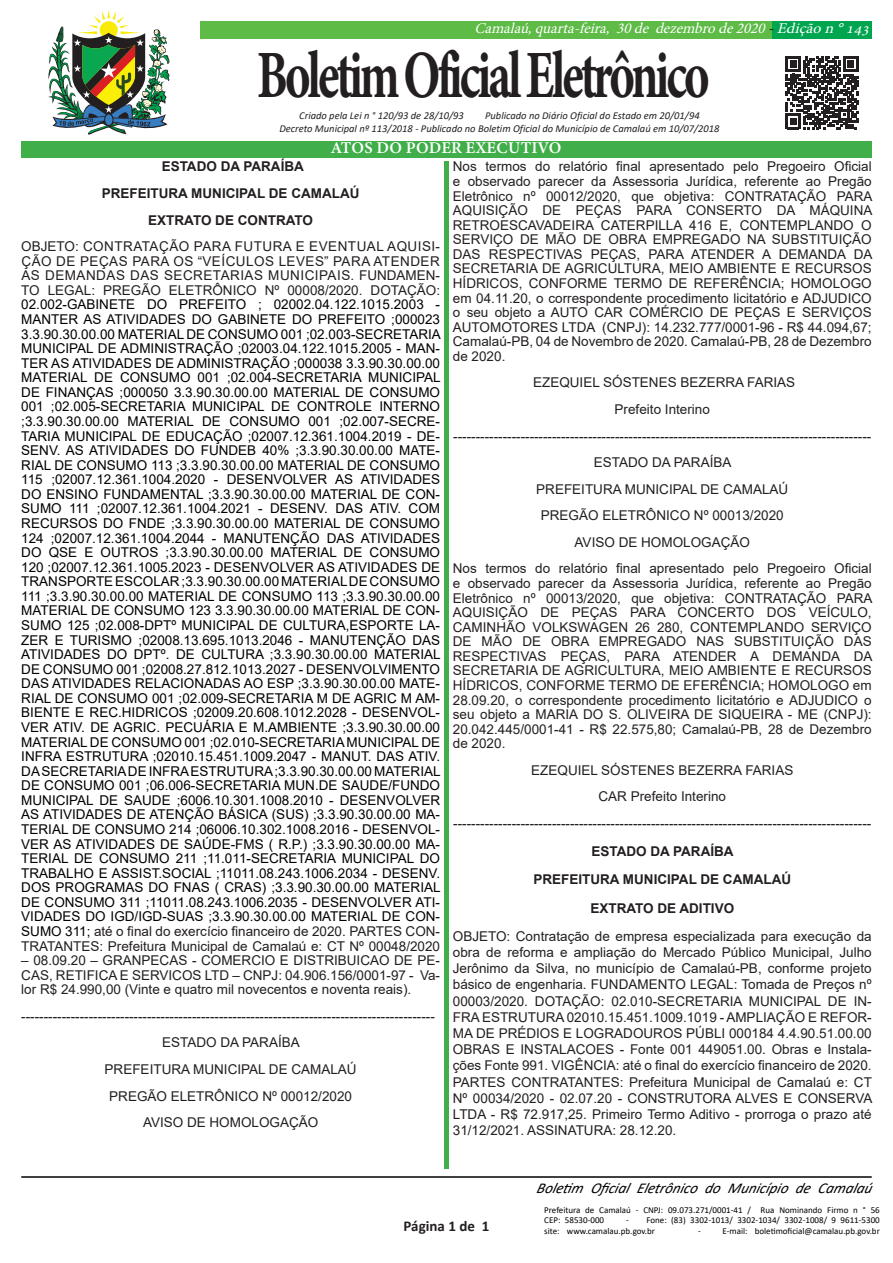
<style>
.page{position:relative;width:893px;height:1263px;background:#fff}
.page>*{position:absolute;margin:0;border:0;box-sizing:border-box;transform-origin:0 0}
.t1{font:67.65px "Minion Variable Concept";letter-spacing:-.065em;color:#231f20;scale:.71 1}
.t2{font:16.5px "Minion Variable Concept";letter-spacing:.01em;color:#fff}
.t3{font:italic 15px "Minion Pro";color:#fff}
.t4{font:italic 15px "Calibri";color:#000}
.t5{font:700 15px "Calibri";color:#231f20}
.Normal__Web{font:13.5px/14.5px "Arial";color:#231f20;text-align:justify}
.t6{font:13.5px/14.5px "Arial";color:#000;text-align:justify}
.Normal__Web-2{font:700 13.5px "Arial";color:#231f20}
.t7{font:italic 10.5px "Calibri";color:#231f20}
.t8{font:9px/10.5px "Calibri";color:#000}
.s1{color:#000}
.s2{color:#231f20}
</style>
<div class="page">
<div style="left:733px;top:21px;width:139px;height:17px;background:#00a54f"></div>
<div style="left:21px;top:21px;width:751px;height:17px;background:#5dbb46"></div>
<hr style="left:21px;top:1176px;width:851px;height:2px;background:#000">
<div style="left:444px;top:48px;width:5px;height:1121px;background:#40ae49"></div>
<div style="left:19px;top:9px;width:181px;height:132px;background:#fff"></div>
<div style="left:425px;top:40px;width:38px;height:121px;background:#fff"></div>
<svg style="left:48px;top:10px;width:122px;height:125px"></svg>
<svg style="left:104px;top:113px;width:10px;height:14px"></svg>
<div style="left:105px;top:114px;width:8px;height:11px;background:#377dc1;border-radius:50%"></div>
<div style="left:21px;top:141px;width:851px;height:16px;background:#40ae49"></div>
<svg style="left:786px;top:56px;width:72px;height:73px"></svg>
<p class="t3" style="left:474px;top:18px;width:401px">Camalaú,quarta-feira, 30de dezembrode2020<span class="s1">-</span>Ediçãon°143</p>
<p class="t1" style="left:257px;top:28px;width:639px">Boletim Oficial Eletrônico</p>
<p class="t7" style="left:299px;top:108px;width:166px">Criado pela Lei n ° 120/93 de 28/10/93</p>
<p class="t7" style="left:485px;top:108px;width:216px">Publicado no Diário Oficial do Estado em 20/01/94</p>
<p class="t7" style="left:279px;top:121px;width:442px">Decreto Municipal nº 113/2018 - Publicado no Boletim Oficial do Município de Camalaú em 10/07/2018</p>
<p class="t2" style="left:332px;top:136px;width:231px">ATOS DO PODER EXECUTIVO</p>
<p class="Normal__Web-2" style="left:162px;top:157px;width:144px">ESTADO DA PARAÍBA</p>
<p class="Normal__Web-2" style="left:102px;top:184px;width:259px">PREFEITURA MUNICIPAL DE CAMALAÚ</p>
<p class="Normal__Web-2" style="left:148px;top:210px;width:166px">EXTRATO DE CONTRATO</p>
<p class="t6" style="left:21px;top:239px;width:421px"><span class="s2">OBJETO: CONTRATAÇÃO PARA FUTURA E EVENTUAL AQUISI-ÇÃO DE PEÇAS PARA OS “VEÍCULOS LEVES” PARA ATENDER AS DEMANDAS DAS SECRETARIAS MUNICIPAIS. FUNDAMEN-TO LEGAL: PREGÃO ELETRÔNICO Nº 00008/2020. DOTAÇÃO:<br></span>02.002-GABINETE DO PREFEITO ; 02002.04.122.1015.2003 - MANTER AS ATIVIDADES DO GABINETE DO PREFEITO ;000023<br>3.3.90.30.00.00 MATERIAL DE CONSUMO 001 ;02.003-SECRETARIA MUNICIPAL DE ADMINISTRAÇÃO ;02003.04.122.1015.2005 - MAN-TER AS ATIVIDADES DE ADMINISTRAÇÃO ;000038 3.3.90.30.00.00<br>MATERIAL DE CONSUMO 001 ;02.004-SECRETARIA MUNICIPAL DE FINANÇAS ;000050 3.3.90.30.00.00 MATERIAL DE CONSUMO 001 ;02.005-SECRETARIA MUNICIPAL DE CONTROLE INTERNO ;3.3.90.30.00.00 MATERIAL DE CONSUMO 001 ;02.007-SECRE-TARIA MUNICIPAL DE EDUCAÇÃO ;02007.12.361.1004.2019 - DE-SENV. AS ATIVIDADES DO FUNDEB 40% ;3.3.90.30.00.00 MATE-RIAL DE CONSUMO 113 ;3.3.90.30.00.00 MATERIAL DE CONSUMO 115 ;02007.12.361.1004.2020 - DESENVOLVER AS ATIVIDADES DO ENSINO FUNDAMENTAL ;3.3.90.30.00.00 MATERIAL DE CON-SUMO 111 ;02007.12.361.1004.2021 - DESENV. DAS ATIV. COM RECURSOS DO FNDE ;3.3.90.30.00.00 MATERIAL DE CONSUMO 124 ;02007.12.361.1004.2044 - MANUTENÇÃO DAS ATIVIDADES DO QSE E OUTROS ;3.3.90.30.00.00 MATERIAL DE CONSUMO 120 ;02007.12.361.1005.2023 - DESENVOLVER AS ATIVIDADES DE TRANSPORTE ESCOLAR ;3.3.90.30.00.00 MATERIAL DE CONSUMO 111 ;3.3.90.30.00.00 MATERIAL DE CONSUMO 113 ;3.3.90.30.00.00<br>MATERIAL DE CONSUMO 123 3.3.90.30.00.00 MATERIAL DE CON-SUMO 125 ;02.008-DPTº MUNICIPAL DE CULTURA,ESPORTE LA-ZER E TURISMO ;02008.13.695.1013.2046 - MANUTENÇÃO DAS ATIVIDADES DO DPTº. DE CULTURA ;3.3.90.30.00.00 MATERIAL DE CONSUMO 001 ;02008.27.812.1013.2027 - DESENVOLVIMENTO DAS ATIVIDADES RELACIONADAS AO ESP ;3.3.90.30.00.00 MATE-RIAL DE CONSUMO 001 ;02.009-SECRETARIA M DE AGRIC M AM-BIENTE E REC.HIDRICOS ;02009.20.608.1012.2028 - DESENVOL-VER ATIV. DE AGRIC. PECUÁRIA E M.AMBIENTE ;3.3.90.30.00.00<br>MATERIAL DE CONSUMO 001 ;02.010-SECRETARIA MUNICIPAL DE INFRA ESTRUTURA ;02010.15.451.1009.2047 - MANUT. DAS ATIV.<br>DA SECRETARIA DE INFRA ESTRUTURA ;3.3.90.30.00.00 MATERIAL DE CONSUMO 001 ;06.006-SECRETARIA MUN.DE SAUDE/FUNDO MUNICIPAL DE SAUDE ;6006.10.301.1008.2010 - DESENVOLVER AS ATIVIDADES DE ATENÇÃO BÁSICA (SUS) ;3.3.90.30.00.00 MA-TERIAL DE CONSUMO 214 ;06006.10.302.1008.2016 - DESENVOL-VER AS ATIVIDADES DE SAÚDE-FMS ( R.P.) ;3.3.90.30.00.00 MA-TERIAL DE CONSUMO 211 ;11.011-SECRETARIA MUNICIPAL DO TRABALHO E ASSIST.SOCIAL ;11011.08.243.1006.2034 - DESENV.<br>DOS PROGRAMAS DO FNAS ( CRAS) ;3.3.90.30.00.00 MATERIAL DE CONSUMO 311 ;11011.08.243.1006.2035 - DESENVOLVER ATI-VIDADES DO IGD/IGD-SUAS ;3.3.90.30.00.00 MATERIAL DE CON-SUMO 311; <span class="s2">até o final do exercício financeiro de 2020. PARTES CON-TRATANTES: Prefeitura Municipal de Camalaú e: CT Nº 00048/2020</span></p>
<p class="Normal__Web" style="left:21px;top:953px;width:420px">– 08.09.20 – GRANPECAS - COMERCIO E DISTRIBUICAO DE PE-CAS, RETIFICA E SERVICOS LTD – CNPJ: 04.906.156/0001-97 - Va&shy;lor R$ 24.990,00 (Vinte e quatro mil novecentos e noventa reais).</p>
<p class="Normal__Web" style="left:21px;top:1009px;width:415px">--------------------------------------------------------------------------------------------</p>
<p class="Normal__Web" style="left:162px;top:1035px;width:139px">ESTADO DA PARAÍBA</p>
<p class="Normal__Web" style="left:105px;top:1062px;width:254px">PREFEITURA MUNICIPAL DE CAMALAÚ</p>
<p class="Normal__Web" style="left:109px;top:1088px;width:244px">PREGÃO ELETRÔNICO Nº 00012/2020</p>
<p class="Normal__Web" style="left:143px;top:1115px;width:177px">AVISO DE HOMOLOGAÇÃO</p>
<p class="Normal__Web" style="left:453px;top:159px;width:421px">Nos termos do relatório final apresentado pelo Pregoeiro Oficial e observado parecer da Assessoria Jurídica, referente ao Pregão Eletrônico nº 00012/2020, que objetiva: CONTRATAÇÃO PARA AQUISIÇÃO DE PEÇAS PARA CONSERTO DA MÁQUINA RETROESCAVADEIRA CATERPILLA 416 E, CONTEMPLANDO O SERVIÇO DE MÃO DE OBRA EMPREGADO NA SUBSTITUIÇÃO DAS RESPECTIVAS PEÇAS, PARA ATENDER A DEMANDA DA SECRETARIA DE AGRICULTURA, MEIO AMBIENTE E RECURSOS HÍDRICOS, CONFORME TERMO DE REFERÊNCIA; HOMOLOGO em 04.11.20, o correspondente procedimento licitatório e ADJUDICO o seu objeto a AUTO CAR COMÉRCIO DE PEÇAS E SERVIÇOS AUTOMOTORES LTDA (CNPJ): 14.232.777/0001-96 - R$ 44.094,67; Camalaú-PB, 04 de Novembro de 2020. Camalaú-PB, 28 de Dezembro de 2020.</p>
<p class="Normal__Web" style="left:533px;top:375px;width:264px">EZEQUIEL SÓSTENES BEZERRA FARIAS</p>
<p class="Normal__Web" style="left:615px;top:402px;width:97px">Prefeito Interino</p>
<p class="Normal__Web" style="left:453px;top:428px;width:420px">---------------------------------------------------------------------------------------------</p>
<p class="Normal__Web" style="left:594px;top:455px;width:139px">ESTADO DA PARAÍBA</p>
<p class="Normal__Web" style="left:536px;top:482px;width:254px">PREFEITURA MUNICIPAL DE CAMALAÚ</p>
<p class="Normal__Web" style="left:541px;top:508px;width:244px">PREGÃO ELETRÔNICO Nº 00013/2020</p>
<p class="Normal__Web" style="left:575px;top:535px;width:177px">AVISO DE HOMOLOGAÇÃO</p>
<p class="Normal__Web" style="left:453px;top:561px;width:421px">Nos termos do relatório final apresentado pelo Pregoeiro Oficial e observado parecer da Assessoria Jurídica, referente ao Pregão Eletrônico nº 00013/2020, que objetiva: CONTRATAÇÃO PARA AQUISIÇÃO DE PEÇAS PARA CONCERTO DOS VEÍCULO, CAMINHÃO VOLKSWAGEN 26 280, CONTEMPLANDO SERVIÇO DE MÃO DE OBRA EMPREGADO NAS SUBSTITUIÇÃO DAS RESPECTIVAS PEÇAS, PARA ATENDER A DEMANDA DA SECRETARIA DE AGRICULTURA, MEIO AMBIENTE E RECURSOS HÍDRICOS, CONFORME TERMO DE EFERÊNCIA; HOMOLOGO em 28.09.20, o correspondente procedimento licitatório e ADJUDICO o seu objeto a MARIA DO S. OLIVEIRA DE SIQUEIRA - ME (CNPJ):<br>20.042.445/0001-41 - R$ 22.575,80; Camalaú-PB, 28 de Dezembro de 2020.</p>
<p class="Normal__Web" style="left:531px;top:763px;width:264px">EZEQUIEL SÓSTENES BEZERRA FARIAS</p>
<p class="Normal__Web" style="left:598px;top:789px;width:129px">CAR Prefeito Interino</p>
<p class="Normal__Web" style="left:453px;top:816px;width:420px">---------------------------------------------------------------------------------------------</p>
<p class="Normal__Web-2" style="left:591px;top:842px;width:144px">ESTADO DA PARAÍBA</p>
<p class="Normal__Web-2" style="left:533px;top:870px;width:259px">PREFEITURA MUNICIPAL DE CAMALAÚ</p>
<p class="Normal__Web-2" style="left:590px;top:898px;width:145px">EXTRATO DE ADITIVO</p>
<p class="Normal__Web" style="left:453px;top:928px;width:421px;line-height:16.2px">OBJETO: Contratação de empresa especializada para execução da obra de reforma e ampliação do Mercado Público Municipal, Julho Jerônimo da Silva, no município de Camalaú-PB, conforme projeto básico de engenharia. FUNDAMENTO LEGAL: Tomada de Preços nº 00003/2020. DOTAÇÃO: 02.010-SECRETARIA MUNICIPAL DE IN-FRA ESTRUTURA 02010.15.451.1009.1019 - AMPLIAÇÃO E REFOR-MA DE PRÉDIOS E LOGRADOUROS PÚBLI 000184 4.4.90.51.00.00<br>OBRAS E INSTALACOES - Fonte 001 449051.00. Obras e Instala&shy;ções Fonte 991. VIGÊNCIA: até o final do exercício financeiro de 2020.<br>PARTES CONTRATANTES: Prefeitura Municipal de Camalaú e: CT Nº 00034/2020 - 02.07.20 - CONSTRUTORA ALVES E CONSERVA LTDA - R$ 72.917,25. Primeiro Termo Aditivo - prorroga o prazo até 31/12/2021. ASSINATURA: 28.12.20.</p>
<p class="t5" style="left:404px;top:1215px;width:87px">Página 1 de 1</p>
<p class="t4" style="left:536px;top:1178px;width:342px">Boletim Oficial Eletrônico do Município de Camalaú</p>
<p class="t8" style="left:544px;top:1204px;width:337px">Prefeitura de Camalaú - CNPJ: 09.073.271/0001-41 / Rua Nominando Firmo n ° 56<br>CEP: 58530-000</p>
<p class="t8" style="left:544px;top:1214px;width:337px;text-indent:82px">- Fone: (83) 3302-1013/ 3302-1034/ 3302-1008/ 9 9611-5300 site: www.camalau.pb.gov.br</p>
<p class="t8" style="left:698px;top:1225px;width:183px">- E-mail: boletimoficial@camalau.pb.gov.br</p>
</div>
